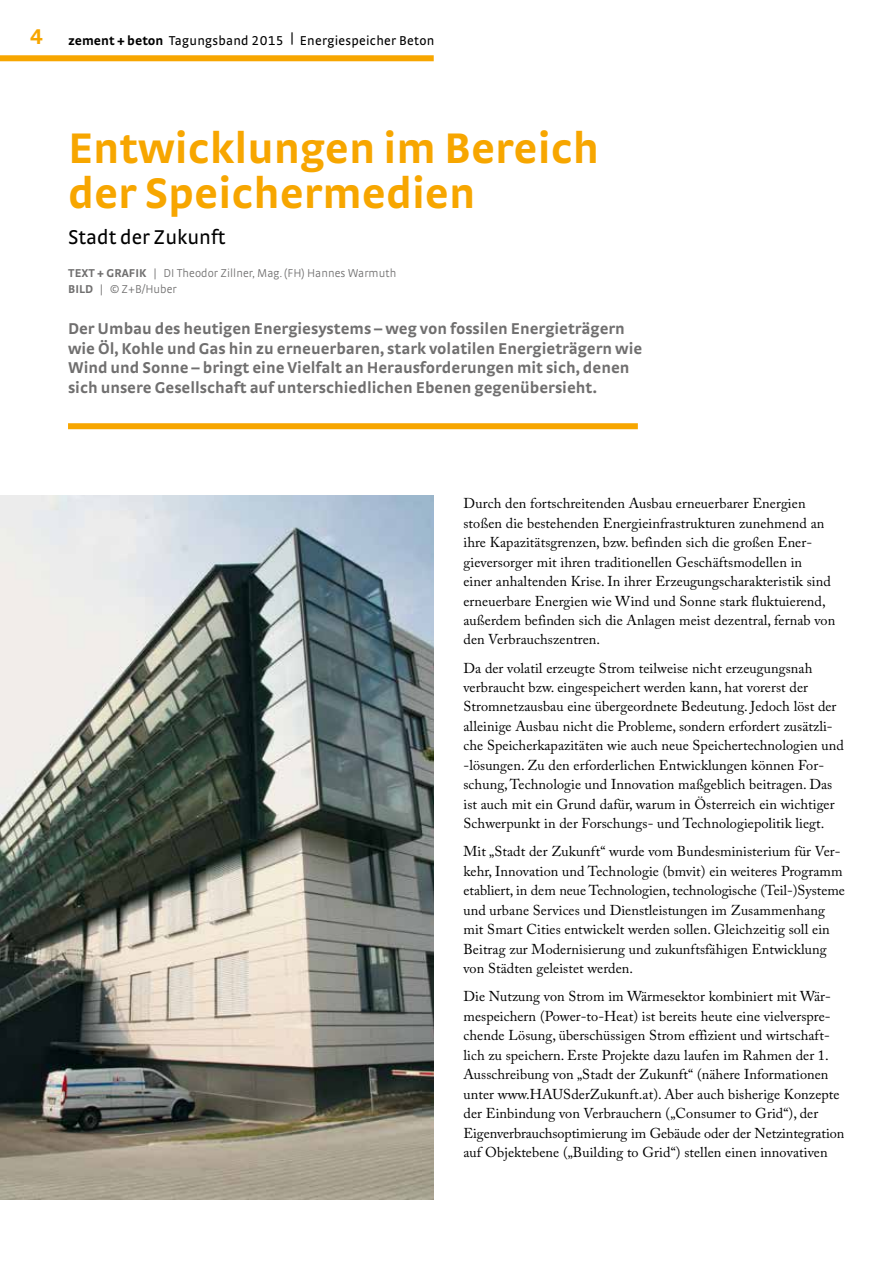
<style>
.page{position:relative;width:893px;height:1263px;background:#fff}
.page>*{position:absolute;margin:0;border:0;box-sizing:border-box;transform-origin:0 0}
.t1{font:700 45px/45px "Strada OT";color:#f7a600}
.t2{font:700 22.5px "Strada OT";color:#f7a600}
.t3{font:21px "Strada OT";color:#000}
.t4{font:700 16.5px/19.5px "Strada OT";color:#706f6f}
.t5{font:14.25px/19.5px "Adobe Caslon Pro";letter-spacing:.005em;color:#000}
.t6{font:13.5px "Strada OT";letter-spacing:.02em;color:#000}
.t7{font:300 12px/15.8px "Strada OT";letter-spacing:.005em;color:#706f6f}
.s1{font-weight:700}
</style>
<div class="page">
<div style="left:0;top:55px;width:434px;height:6px;background:#f7a600"></div>
<div style="left:68px;top:423px;width:570px;height:6px;background:#f7a600"></div>
<img style="left:0;top:495px;width:434px;height:704px">
<h2 class="t2" style="left:30px;top:23px;width:14px">4</h2>
<p class="t6" style="left:68px;top:33px;width:368px"><span class="s1">zement + beton</span> Tagungsband 2015 | Energiespeicher Beton</p>
<h1 class="t1" style="left:68px;top:125px;width:533px">Entwicklungen im Bereich der Speichermedien</h1>
<h3 class="t3" style="left:68px;top:225px;width:159px">Stadt der Zukunft</h3>
<p class="t7" style="left:68px;top:266px;width:330px"><span class="s1">TEXT + GRAFIK</span> | DI Theodor Zillner, Mag. (FH) Hannes Warmuth<br><span class="s1">BILD</span> | © Z+B/Huber</p>
<p class="t4" style="left:68px;top:319px;width:576px">Der Umbau des heutigen Energiesystems – weg von fossilen Energieträgern wie Öl, Kohle und Gas hin zu erneuerbaren, stark volatilen Energieträgern wie Wind und Sonne – bringt eine Vielfalt an Herausforderungen mit sich, denen sich unsere Gesellschaft auf unterschiedlichen Ebenen gegenübersieht.</p>
<p class="t5" style="left:463px;top:493px;width:373px">Durch den fortschreitenden Ausbau erneuerbarer Energien stoßen die bestehenden Energieinfrastrukturen zunehmend an ihre Kapazitätsgrenzen, bzw. befinden sich die großen Ener&shy;gieversorger mit ihren traditionellen Geschäftsmodellen in<br>einer anhaltenden Krise. In ihrer Erzeugungscharakteristik sind erneuerbare Energien wie Wind und Sonne stark fluktuierend, außerdem befinden sich die Anlagen meist dezentral, fernab von den Verbrauchszentren.</p>
<p class="t5" style="left:463px;top:658px;width:382px">Da der volatil erzeugte Strom teilweise nicht erzeugungsnah verbraucht bzw. eingespeichert werden kann, hat vorerst der Stromnetzausbau eine übergeordnete Bedeutung. Jedoch löst der alleinige Ausbau nicht die Probleme, sondern erfordert zusätzli&shy;che Speicherkapazitäten wie auch neue Speichertechnologien und -lösungen. Zu den erforderlichen Entwicklungen können For&shy;schung, Technologie und Innovation maßgeblich beitragen. Das ist auch mit ein Grund dafür, warum in Österreich ein wichtiger Schwerpunkt in der Forschungs- und Technologiepolitik liegt.</p>
<p class="t5" style="left:463px;top:842px;width:383px">Mit „Stadt der Zukunft“ wurde vom Bundesministerium für Ver&shy;kehr, Innovation und Technologie (bmvit) ein weiteres Programm etabliert, in dem neue Technologien, technologische (Teil-)Systeme und urbane Services und Dienstleistungen im Zusammenhang mit Smart Cities entwickelt werden sollen. Gleichzeitig soll ein Beitrag zur Modernisierung und zukunftsfähigen Entwicklung von Städten geleistet werden.</p>
<p class="t5" style="left:463px;top:987px;width:382px">Die Nutzung von Strom im Wärmesektor kombiniert mit Wär&shy;mespeichern (Power-to-Heat) ist bereits heute eine vielverspre&shy;chende Lösung, überschüssigen Strom effizient und wirtschaft&shy;lich zu speichern. Erste Projekte dazu laufen im Rahmen der 1.<br>Ausschreibung von „Stadt der Zukunft“ (nähere Informationen unter www.HAUSderZukunft.at). Aber auch bisherige Konzepte der Einbindung von Verbrauchern („Consumer to Grid“), der Eigenverbrauchsoptimierung im Gebäude oder der Netzintegration auf Objektebene („Building to Grid“) stellen einen innovativen</p>
</div>
